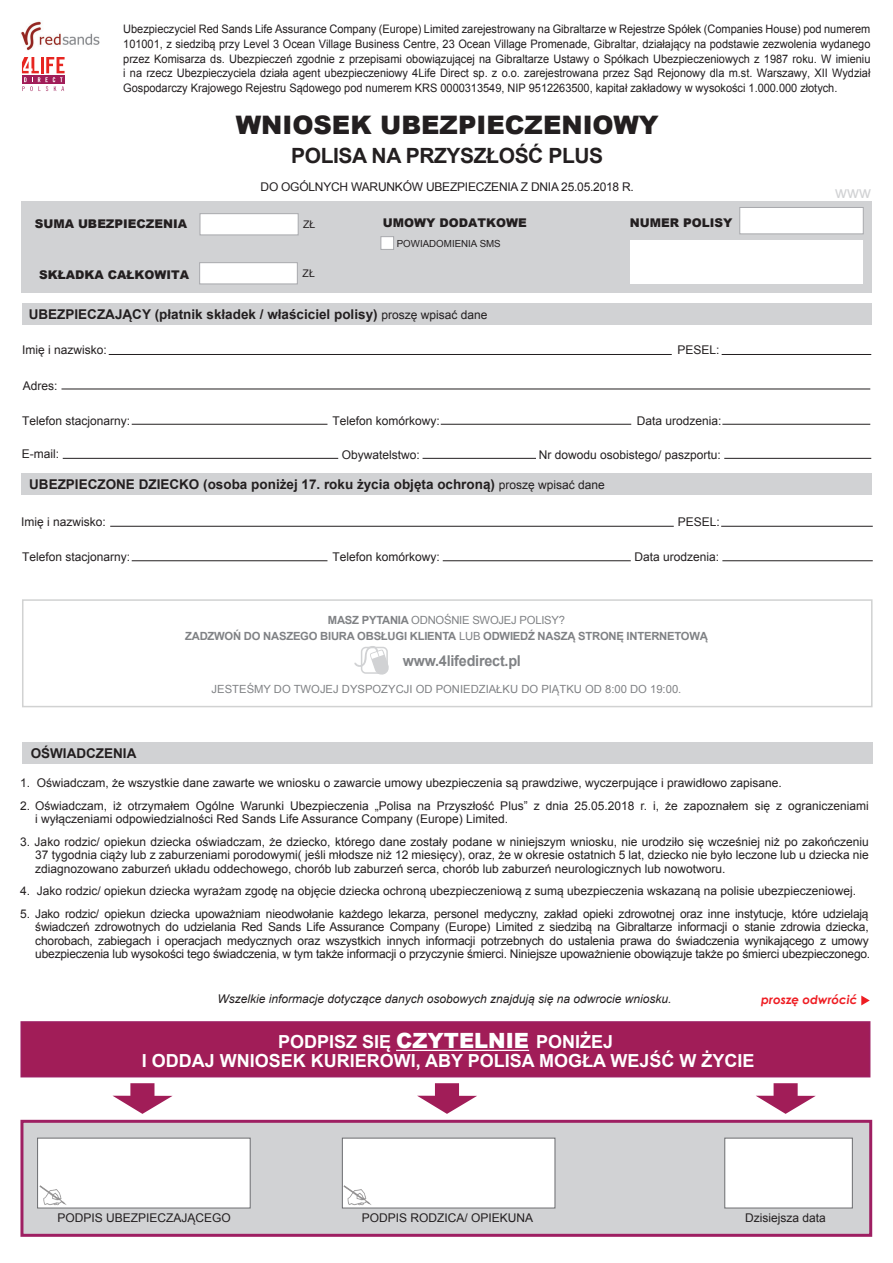
<style>
.page{position:relative;width:893px;height:1263px;background:#fff}
.page>*{position:absolute;margin:0;border:0;box-sizing:border-box;transform-origin:0 0}
.t1{font:900 25.5px "Arial";color:#231f20}
.t2{font:700 21px "Arial";letter-spacing:-.02em;color:#231f20}
.t3{font:700 18px/19.5px "Arial";color:#fff;text-align:center}
.t4{font:16.5px "Arial";color:#d1d2d4}
.t5{font:700 15px "Arial";letter-spacing:-.015em;color:#808285;scale:.96 1}
.t6{font:700 13.5px "Arial";color:#231f20}
.t7{font:12px/13.5px "Arial";color:#231f20}
.t8{font:italic 12px "Arial";color:#231f20}
.t9{font:900 12px "Arial";color:#231f20}
.t10{font:12px "Arial";letter-spacing:-.02em;color:#231f20}
.t11{font:italic 700 12px "Century Gothic";color:#ee1d23}
.t12{font:11.7px/14.7px "Arial";color:#231f20;text-align:justify;scale:.94 1}
.t13{font:700 11.25px/16.5px "Arial";letter-spacing:-.02em;color:#808285;text-align:center}
.t14{font:11.25px "Arial";color:#808285}
.t15{font:10.5px "Arial";color:#231f20}
.t16{font:9.75px "Arial";color:#231f20}
.s1{font-weight:400;font-size:12px}
.s2{font-weight:400}
.s3{font-weight:900;font-size:21px}
</style>
<div class="page">
<div style="left:22px;top:303px;width:850px;height:21px;background:#d1d2d4"></div>
<hr style="left:109px;top:354px;width:563px;height:1px;background:#231f20">
<hr style="left:62px;top:389px;width:808px;height:1px;background:#231f20">
<hr style="left:423px;top:458px;width:113px;height:1px;background:#231f20">
<hr style="left:63px;top:458px;width:275px;height:1px;background:#231f20">
<div style="left:22px;top:474px;width:850px;height:21px;background:#d1d2d4"></div>
<img style="left:21px;top:21px;width:78px;height:29px">
<hr style="left:722px;top:354px;width:149px;height:1px;background:#231f20">
<hr style="left:132px;top:424px;width:195px;height:1px;background:#231f20">
<hr style="left:722px;top:424px;width:148px;height:1px;background:#231f20">
<hr style="left:441px;top:424px;width:190px;height:1px;background:#231f20">
<hr style="left:110px;top:526px;width:564px;height:1px;background:#231f20">
<hr style="left:721px;top:526px;width:152px;height:1px;background:#231f20">
<hr style="left:132px;top:560px;width:195px;height:1px;background:#231f20">
<hr style="left:722px;top:560px;width:151px;height:1px;background:#231f20">
<hr style="left:443px;top:560px;width:188px;height:1px;background:#231f20">
<hr style="left:724px;top:458px;width:147px;height:1px;background:#231f20">
<svg style="left:22px;top:57px;width:43px;height:34px"></svg>
<div style="left:21px;top:202px;width:851px;height:91px;background:#d1d2d4"></div>
<div style="left:200px;top:213px;width:99px;height:22px;background:#fff;border:1px solid #a8a9ad"></div>
<div style="left:199px;top:262px;width:99px;height:22px;background:#fff;border:1px solid #a8a9ad"></div>
<div style="left:630px;top:240px;width:233px;height:43px;background:#fff"></div>
<div style="left:739px;top:207px;width:125px;height:27px;background:#fff;border:1px solid #a8a9ad"></div>
<div style="left:22px;top:742px;width:850px;height:22px;background:#d1d2d4"></div>
<div style="left:20px;top:1120px;width:852px;height:117px;background:#d1d2d4;border:3px solid #9e1f62"></div>
<svg style="left:113px;top:1083px;width:60px;height:31px"></svg>
<div style="left:20px;top:1021px;width:850px;height:56px;background:#a11d58;border:2px solid #9e1f62"></div>
<hr style="left:396px;top:1050px;width:133px;height:1px;background:#fff">
<svg style="left:417px;top:1083px;width:60px;height:31px"></svg>
<svg style="left:756px;top:1083px;width:60px;height:31px"></svg>
<svg style="left:861px;top:995px;width:9px;height:10px"></svg>
<div style="left:22px;top:599px;width:850px;height:108px;border:2px solid #d1d2d2"></div>
<svg style="left:354px;top:646px;width:35px;height:29px"></svg>
<div style="left:37px;top:1138px;width:213px;height:70px;background:#fff;border:1px solid #6c6d70"></div>
<div style="left:342px;top:1138px;width:213px;height:70px;background:#fff;border:1px solid #6c6d70"></div>
<div style="left:725px;top:1138px;width:127px;height:70px;background:#fff;border:1px solid #6c6d70"></div>
<img style="left:38px;top:1180px;width:30px;height:28px">
<img style="left:342px;top:1180px;width:30px;height:28px">
<div style="left:380px;top:236px;width:14px;height:14px;background:#fff;border:1px solid #a8a9ad"></div>
<p class="t12" style="left:123px;top:22px;width:796px">Ubezpieczyciel Red Sands Life Assurance Company (Europe) Limited zarejestrowany na Gibraltarze w Rejestrze Spółek (Companies House) pod numerem 101001, z siedzibą przy Level 3 Ocean Village Business Centre, 23 Ocean Village Promenade, Gibraltar, działający na podstawie zezwolenia wydanego przez Komisarza ds. Ubezpieczeń zgodnie z przepisami obowiązującej na Gibraltarze Ustawy o Spółkach Ubezpieczeniowych z 1987 roku. W imieniu i na rzecz Ubezpieczyciela działa agent ubezpieczeniowy 4Life Direct sp. z o.o. zarejestrowana przez Sąd Rejonowy dla m.st. Warszawy, XII Wydział Gospodarczy Krajowego Rejestru Sądowego pod numerem KRS 0000313549, NIP 9512263500, kapitał zakładowy w wysokości 1.000.000 złotych.</p>
<h1 class="t1" style="left:236px;top:107px;width:425px">WNIOSEK UBEZPIECZENIOWY</h1>
<h2 class="t2" style="left:291px;top:141px;width:314px">POLISA NA PRZYSZŁOŚĆ PLUS</h2>
<p class="t10" style="left:261px;top:179px;width:375px">DO OGÓLNYCH WARUNKÓW UBEZPIECZENIA Z DNIA 25.05.2018 R.</p>
<p class="t9" style="left:35px;top:215px;width:154px">SUMA UBEZPIECZENIA</p>
<p class="t15" style="left:303px;top:218px;width:14px">ZŁ</p>
<p class="t9" style="left:39px;top:266px;width:151px">SKŁADKA CAŁKOWITA</p>
<p class="t15" style="left:303px;top:267px;width:14px">ZŁ</p>
<p class="t9" style="left:383px;top:214px;width:145px">UMOWY DODATKOWE</p>
<p class="t9" style="left:630px;top:214px;width:104px">NUMER POLISY</p>
<p class="t16" style="left:397px;top:237px;width:106px">POWIADOMIENIA SMS</p>
<p class="t6" style="left:29px;top:305px;width:460px">UBEZPIECZAJĄCY (płatnik składek / właściciel polisy) <span class="s1">proszę wpisać dane</span></p>
<p class="t7" style="left:22px;top:344px;width:86px">Imię i nazwisko:</p>
<p class="t7" style="left:23px;top:379px;width:36px">Adres:</p>
<p class="t7" style="left:22px;top:414px;width:110px">Telefon stacjonarny:</p>
<p class="t7" style="left:332px;top:414px;width:109px">Telefon komórkowy:</p>
<p class="t7" style="left:677px;top:344px;width:44px">PESEL:</p>
<p class="t7" style="left:637px;top:414px;width:86px">Data urodzenia:</p>
<p class="t7" style="left:22px;top:447px;width:39px">E-mail:</p>
<p class="t7" style="left:342px;top:448px;width:80px">Obywatelstwo:</p>
<p class="t7" style="left:539px;top:448px;width:184px">Nr dowodu osobistego/ paszportu:</p>
<p class="t6" style="left:29px;top:475px;width:577px">UBEZPIECZONE DZIECKO (osoba poniżej 17. roku życia objęta ochroną) <span class="s1">proszę wpisać dane</span></p>
<p class="t7" style="left:21px;top:515px;width:86px">Imię i nazwisko:</p>
<p class="t7" style="left:678px;top:515px;width:44px">PESEL:</p>
<p class="t7" style="left:22px;top:550px;width:110px">Telefon stacjonarny:</p>
<p class="t7" style="left:332px;top:550px;width:109px">Telefon komórkowy:</p>
<p class="t7" style="left:634px;top:550px;width:86px">Data urodzenia:</p>
<p class="t6" style="left:31px;top:744px;width:107px">OŚWIADCZENIA</p>
<p class="t13" style="left:185px;top:612px;width:524px">MASZ PYTANIA <span class="s2">ODNOŚNIE SWOJEJ POLISY?<br></span>ZADZWOŃ DO NASZEGO BIURA OBSŁUGI KLIENTA <span class="s2">LUB</span> ODWIEDŹ NASZĄ STRONĘ INTERNETOWĄ</p>
<p class="t14" style="left:212px;top:681px;width:471px">JESTEŚMY DO TWOJEJ DYSPOZYCJI OD PONIEDZIAŁKU DO PIĄTKU OD 8:00 DO 19:00.</p>
<p class="t5" style="left:403px;top:651px;width:125px">www.4lifedirect.pl</p>
<h3 class="t4" style="left:835px;top:181px;width:37px">www</h3>
<p class="t7" style="left:20px;top:776px;width:763px">1. Oświadczam, że wszystkie dane zawarte we wniosku o zawarcie umowy ubezpieczenia są prawdziwe, wyczerpujące i prawidłowo zapisane.</p>
<p class="t7" style="left:35px;top:799px;width:835px;text-indent:-15px">2. Oświadczam, iż otrzymałem Ogólne Warunki Ubezpieczenia „Polisa na Przyszłość Plus” z dnia 25.05.2018 r. i, że zapoznałem się z ograniczeniami i wyłączeniami odpowiedzialności Red Sands Life Assurance Company (Europe) Limited.</p>
<p class="t7" style="left:35px;top:835px;width:835px;text-align:justify;text-indent:-15px">3. Jako rodzic/ opiekun dziecka oświadczam, że dziecko, którego dane zostały podane w niniejszym wniosku, nie urodziło się wcześniej niż po zakończeniu 37 tygodnia ciąży lub z zaburzeniami porodowymi( jeśli młodsze niż 12 miesięcy), oraz, że w okresie ostatnich 5 lat, dziecko nie było leczone lub u dziecka nie zdiagnozowano zaburzeń układu oddechowego, chorób lub zaburzeń serca, chorób lub zaburzeń neurologicznych lub nowotworu.</p>
<p class="t7" style="left:20px;top:884px;width:837px">4. Jako rodzic/ opiekun dziecka wyrażam zgodę na objęcie dziecka ochroną ubezpieczeniową z sumą ubezpieczenia wskazaną na polisie ubezpieczeniowej.</p>
<p class="t7" style="left:35px;top:907px;width:837px;text-indent:-15px">5. Jako rodzic/ opiekun dziecka upoważniam nieodwołanie każdego lekarza, personel medyczny, zakład opieki zdrowotnej oraz inne instytucje, które udzielają świadczeń zdrowotnych do udzielania Red Sands Life Assurance Company (Europe) Limited z siedzibą na Gibraltarze informacji o stanie zdrowia dziecka, chorobach, zabiegach i operacjach medycznych oraz wszystkich innych informacji potrzebnych do ustalenia prawa do świadczenia wynikającego z umowy ubezpieczenia lub wysokości tego świadczenia, w tym także informacji o przyczynie śmierci. Niniejsze upoważnienie obowiązuje także po śmierci ubezpieczonego.</p>
<p class="t8" style="left:217px;top:991px;width:456px">Wszelkie informacje dotyczące danych osobowych znajdują się na odwrocie wniosku.</p>
<p class="t11" style="left:761px;top:990px;width:98px">proszę odwrócić</p>
<h3 class="t3" style="left:142px;top:1032px;width:614px">PODPISZ SIĘ <span class="s3">CZYTELNIE</span> PONIŻEJ<br>I ODDAJ WNIOSEK KURIEROWI, ABY POLISA MOGŁA WEJŚĆ W ŻYCIE</h3>
<p class="t7" style="left:58px;top:1211px;width:175px">PODPIS UBEZPIECZAJĄCEGO</p>
<p class="t7" style="left:362px;top:1211px;width:173px">PODPIS RODZICA/ OPIEKUNA</p>
<p class="t7" style="left:745px;top:1211px;width:82px">Dzisiejsza data</p>
</div>
